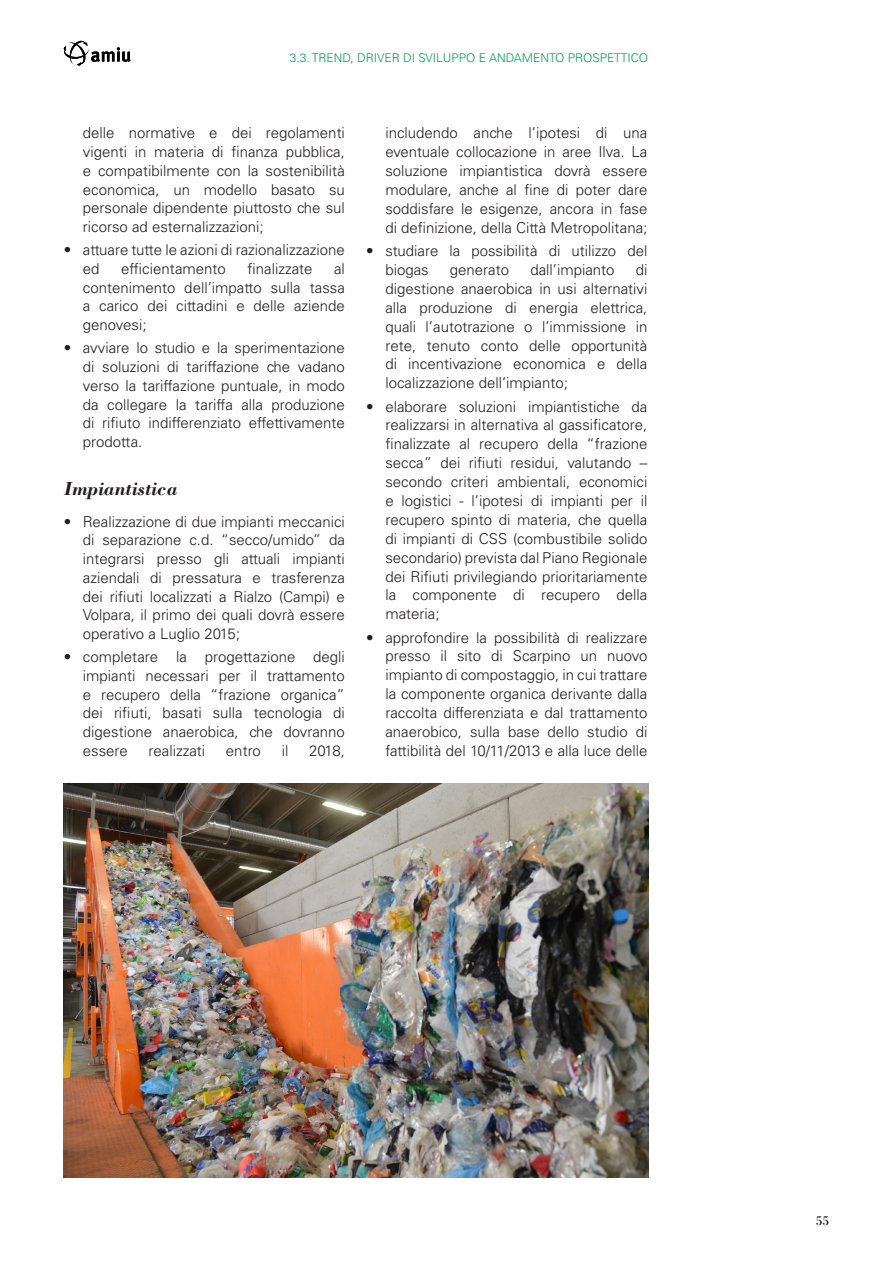
<style>
.page{position:relative;width:893px;height:1263px;background:#fff}
.page>*{position:absolute;margin:0;border:0;box-sizing:border-box;transform-origin:0 0}
.sottotitolo{font:italic 700 19.5px "Bodoni Std";color:#231f20}
.t1{font:300 15px/18.9px "Univers LT Std";color:#231f20;text-align:justify}
.t2{font:13.5px "Bodoni Std";color:#231f20}
.Stile_di_paragrafo_1{font:300 12px "Univers LT Std";color:#009e57}
</style>
<div class="page">
<svg style="left:63px;top:40px;width:68px;height:26px"></svg>
<img style="left:64px;top:784px;width:584px;height:394px">
<p class="Stile_di_paragrafo_1" style="left:290px;top:50px;width:360px">3.3. TREND, DRIVER DI SVILUPPO E ANDAMENTO PROSPETTICO</p>
<p class="t1" style="left:83px;top:124px;width:264px">delle normative e dei regolamenti vigenti in materia di finanza pubblica, e compatibilmente con la sostenibilità economica, un modello basato su personale dipendente piuttosto che sul ricorso ad esternalizzazioni;</p>
<p class="t1" style="left:83px;top:241px;width:264px;text-indent:-19px">• attuare tutte le azioni di razionalizzazione ed</p>
<p class="t1" style="left:121px;top:259px;width:106px">efficientamento</p>
<p class="t1" style="left:247px;top:259px;width:66px">finalizzate</p>
<p class="t1" style="left:83px;top:259px;width:264px;text-indent:251px">al contenimento dell’impatto sulla tassa a carico dei cittadini e delle aziende genovesi;</p>
<p class="t1" style="left:83px;top:339px;width:264px;text-indent:-19px">• avviare lo studio e la sperimentazione di soluzioni di tariffazione che vadano verso la tariffazione puntuale, in modo da collegare la tariffa alla produzione di rifiuto indifferenziato effettivamente prodotta.</p>
<p class="sottotitolo" style="left:64px;top:476px;width:115px">Impiantistica</p>
<p class="t1" style="left:83px;top:512px;width:264px;text-indent:-19px">• Realizzazione di due impianti meccanici di separazione c.d. “secco/umido” da integrarsi presso gli attuali impianti aziendali di pressatura e trasferenza dei rifiuti localizzati a Rialzo (Campi) e Volpara, il primo dei quali dovrà essere operativo a Luglio 2015;</p>
<p class="t1" style="left:83px;top:647px;width:264px;text-indent:-19px">• completare la progettazione degli impianti necessari per il trattamento e recupero della “frazione organica” dei rifiuti, basati sulla tecnologia di digestione anaerobica, che dovranno essere</p>
<p class="t1" style="left:149px;top:741px;width:58px">realizzati</p>
<p class="t1" style="left:226px;top:741px;width:37px">entro</p>
<p class="t1" style="left:282px;top:741px;width:8px">il</p>
<p class="t1" style="left:309px;top:741px;width:37px">2018,</p>
<p class="t1" style="left:385px;top:124px;width:264px">includendo anche l’ipotesi di una eventuale collocazione in aree Ilva. La soluzione impiantistica dovrà essere modulare, anche al fine di poter dare soddisfare le esigenze, ancora in fase di definizione, della Città Metropolitana;</p>
<p class="t1" style="left:385px;top:241px;width:264px;text-indent:-19px">• studiare la possibilità di utilizzo del biogas</p>
<p class="t1" style="left:385px;top:260px;width:264px;text-indent:250px">di digestione anaerobica in usi alternativi alla produzione di energia elettrica, quali l’autotrazione o l’immissione in rete, tenuto conto delle opportunità di incentivazione economica e della localizzazione dell’impianto;</p>
<p class="t1" style="left:385px;top:397px;width:264px;text-indent:-19px">• elaborare soluzioni impiantistiche da realizzarsi in alternativa al gassificatore, finalizzate al recupero della “frazione secca” dei rifiuti residui, valutando – secondo criteri ambientali, economici e logistici - l’ipotesi di impianti per il recupero spinto di materia, che quella di impianti di CSS (combustibile solido secondario) prevista dal Piano Regionale dei Rifiuti privilegiando prioritariamente la componente di recupero della materia;</p>
<p class="t1" style="left:385px;top:628px;width:264px;text-indent:-19px">• approfondire la possibilità di realizzare presso il sito di Scarpino un nuovo impianto di compostaggio, in cui trattare la componente organica derivante dalla raccolta differenziata e dal trattamento anaerobico, sulla base dello studio di fattibilità del 10/11/2013 e alla luce delle</p>
<p class="t1" style="left:450px;top:260px;width:61px">generato</p>
<p class="t1" style="left:530px;top:260px;width:86px">dall’impianto</p>
<p class="t2" style="left:816px;top:1212px;width:15px">55</p>
</div>
